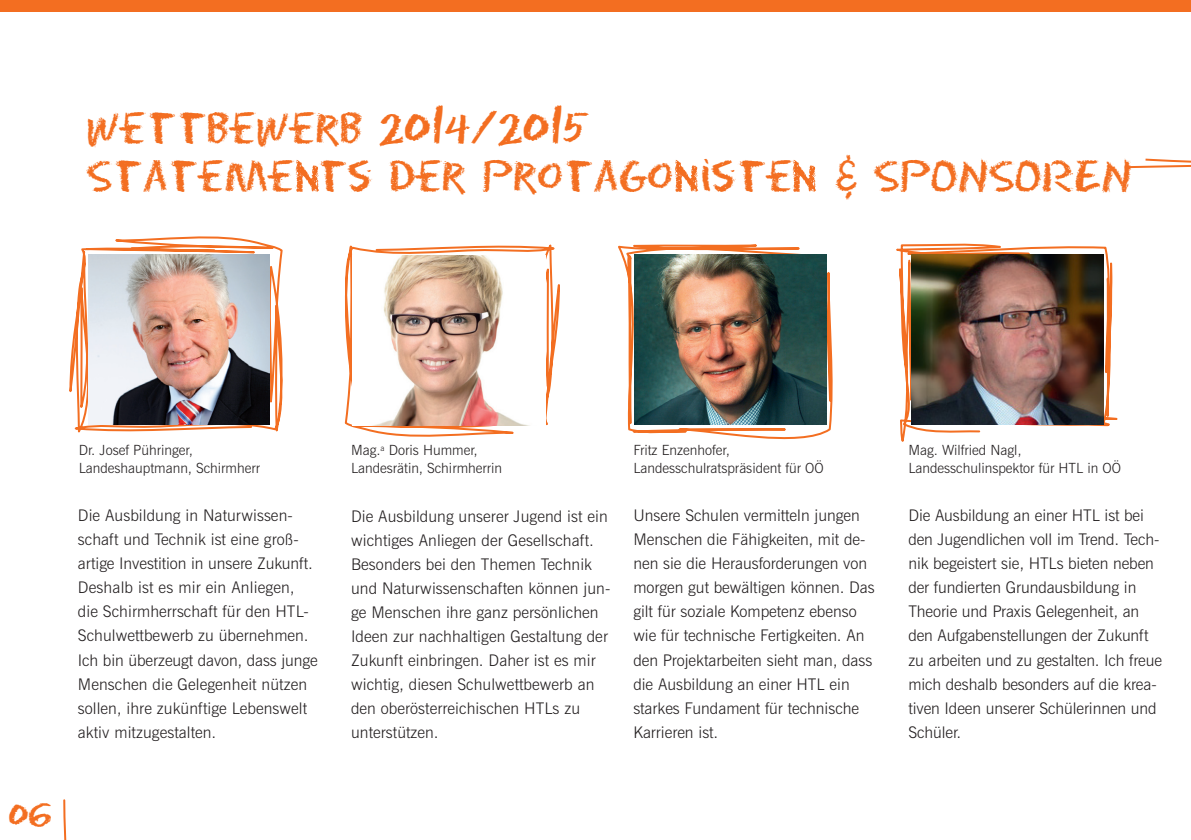
<style>
.page{position:relative;width:1191px;height:840px;background:#fff}
.page>*{position:absolute;margin:0;border:0;box-sizing:border-box;transform-origin:0 0}
.t1{font:40px/48px "Eraser";color:#f36e21}
.t2{font:30px "Eraser";color:#f36e21}
.t3{font:300 16px/24px "News Gothic BT";color:#231f20}
.t4{font:300 14px/18px "News Gothic BT";color:#231f20}
</style>
<div class="page">
<svg style="left:344px;top:244px;width:216px;height:193px"></svg>
<svg style="left:296px;top:160px;width:23px;height:32px"></svg>
<svg style="left:597px;top:11px;width:237px;height:429px"></svg>
<svg style="left:860px;top:11px;width:260px;height:431px"></svg>
<img style="left:911px;top:254px;width:192px;height:170px">
<div style="left:0;top:0;width:1191px;height:11px;background:#f36e21"></div>
<svg style="left:63px;top:799px;width:4px;height:40px"></svg>
<svg style="left:1124px;top:158px;width:67px;height:11px"></svg>
<svg style="left:61px;top:11px;width:227px;height:422px"></svg>
<img style="left:353px;top:255px;width:192px;height:170px">
<img style="left:634px;top:254px;width:192px;height:170px">
<img style="left:88px;top:254px;width:181px;height:170px">
<h1 class="t1" style="left:86px;top:104px;width:1047px">WETTBEWERB 2014/2015<br>STATEME TS DER PROTAGO ISTE &amp; SPONSOREN</h1>
<h2 class="t2" style="left:9px;top:797px;width:45px">06</h2>
<p class="t4" style="left:79px;top:441px;width:183px">Dr. Josef Pühringer,<br>Landeshauptmann, Schirmherr</p>
<p class="t3" style="left:78px;top:503px;width:241px">Die Ausbildung in Naturwissen&shy;schaft und Technik ist eine groß&shy;artige Investition in unsere Zukunft.<br>Deshalb ist es mir ein Anliegen, die Schirmherrschaft für den HTL-Schulwettbewerb zu übernehmen.<br>Ich bin überzeugt davon, dass junge Menschen die Gelegenheit nützen sollen, ihre zukünftige Lebenswelt aktiv mitzugestalten.</p>
<p class="t4" style="left:351px;top:441px;width:153px">Mag.<sup>a</sup> Doris Hummer,<br>Landesrätin, Schirmherrin</p>
<p class="t3" style="left:351px;top:503px;width:261px">Die Ausbildung unserer Jugend ist ein wichtiges Anliegen der Gesellschaft.<br>Besonders bei den Themen Technik und Naturwissenschaften können jun&shy;ge Menschen ihre ganz persönlichen Ideen zur nachhaltigen Gestaltung der Zukunft einbringen. Daher ist es mir wichtig, diesen Schulwettbewerb an den oberösterreichischen HTLs zu unterstützen.</p>
<p class="t4" style="left:633px;top:441px;width:192px">Fritz Enzenhofer,<br>Landesschulratspräsident für OÖ</p>
<p class="t3" style="left:633px;top:503px;width:243px">Unsere Schulen vermitteln jungen<br>Menschen die Fähigkeiten, mit de&shy;nen sie die Herausforderungen von morgen gut bewältigen können. Das gilt für soziale Kompetenz ebenso wie für technische Fertigkeiten. An den Projektarbeiten sieht man, dass die Ausbildung an einer HTL ein starkes Fundament für technische<br>Karrieren ist.</p>
<p class="t4" style="left:908px;top:441px;width:214px">Mag. Wilfried Nagl,<br>Landesschulinspektor für HTL in OÖ</p>
<p class="t3" style="left:908px;top:503px;width:255px">Die Ausbildung an einer HTL ist bei den Jugendlichen voll im Trend. Tech&shy;nik begeistert sie, HTLs bieten neben der fundierten Grundausbildung in Theorie und Praxis Gelegenheit, an den Aufgabenstellungen der Zukunft zu arbeiten und zu gestalten. Ich freue mich deshalb besonders auf die krea&shy;tiven Ideen unserer Schülerinnen und Schüler.</p>
</div>
